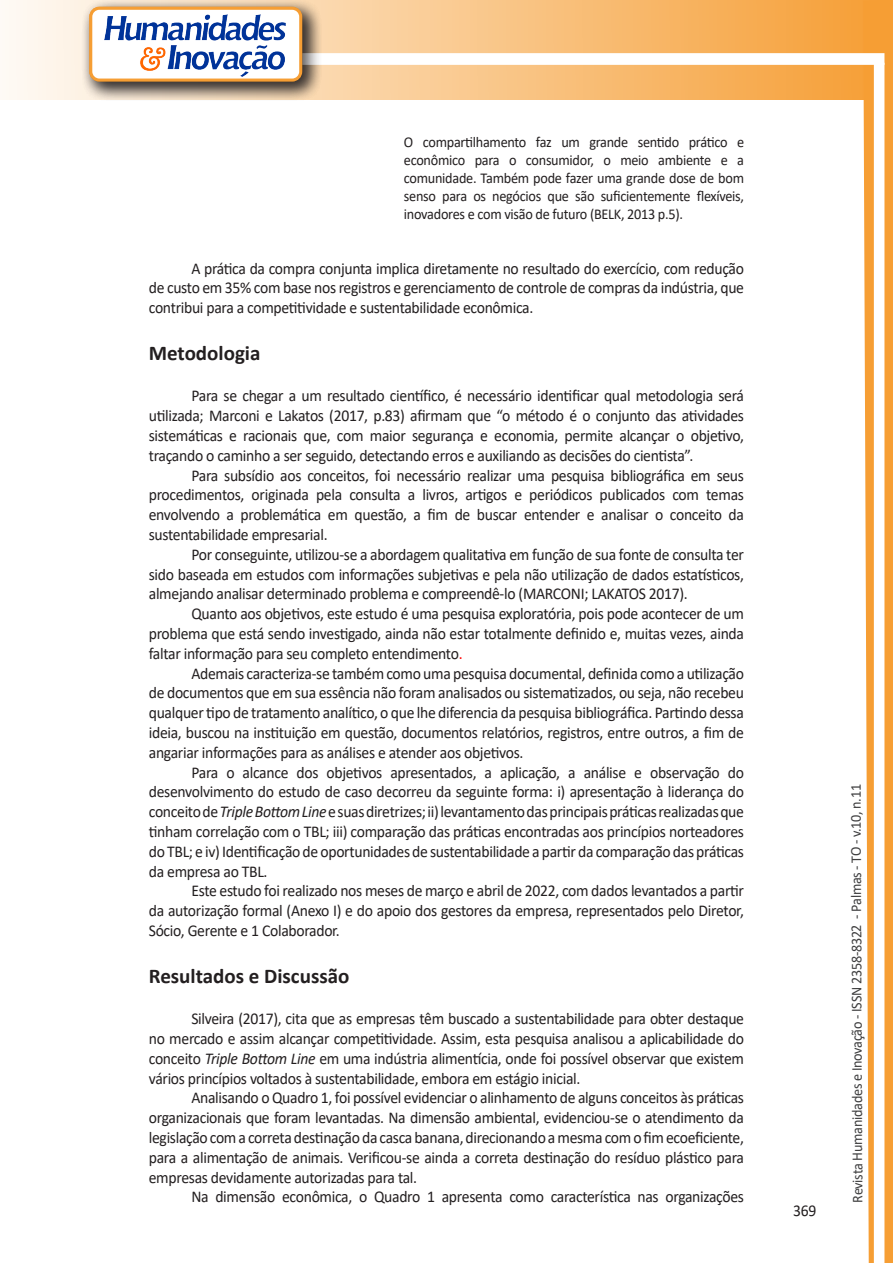
<style>
.page{position:relative;width:893px;height:1263px;background:#fff}
.page>*{position:absolute;margin:0;border:0;box-sizing:border-box;transform-origin:0 0}
.Titulo_2{font:700 21px "Calibri";color:#231f20}
.texto{font:16.5px/19.8px "Calibri";letter-spacing:-.02em;color:#231f20;text-align:justify;scale:.95 1}
.citacao{font:15px/18px "Calibri";letter-spacing:-.02em;color:#231f20;text-align:justify;scale:.95 1}
.t1{font:15px "Calibri";letter-spacing:-.025em;color:#3e3e3f;scale:.95 1}
.s1{color:#f00}
.s2{font-style:italic}
</style>
<div class="page">
<svg style="left:5px;top:0;width:858px;height:100px;background:#f9c484"></svg>
<div style="left:302px;top:53px;width:582px;height:12px;background:#fff;border:2px solid #fff"></div>
<svg style="left:863px;top:0;width:30px;height:1263px"></svg>
<div style="left:81px;top:0;width:241px;height:102px;background:#231f20;opacity:.75"></div>
<div style="left:91px;top:8px;width:210px;height:72px;background:#fff;border-radius:9px"></div>
<img style="left:104px;top:14px;width:181px;height:62px">
<div style="left:89px;top:7px;width:213px;height:75px;border:3px solid #f69e34;border-radius:9px"></div>
<p class="citacao" style="left:404px;top:133px;width:360px">O compartilhamento faz um grande sentido prático e econômico para o consumidor, o meio ambiente e a comunidade. Também pode fazer uma grande dose de bom senso para os negócios que são suficientemente flexíveis, inovadores e com visão de futuro (BELK, 2013 p.5).</p>
<p class="texto" style="left:149px;top:258px;width:628px;text-indent:43px">A prática da compra conjunta implica diretamente no resultado do exercício, com redução de custo em 35% com base nos registros e gerenciamento de controle de compras da indústria, que contribui para a competitividade e sustentabilidade econômica.</p>
<p class="Titulo_2" style="left:149px;top:338px;width:113px">Metodologia</p>
<p class="texto" style="left:149px;top:385px;width:628px;text-indent:43px">Para se chegar a um resultado científico, é necessário identificar qual metodologia será utilizada; Marconi e Lakatos (2017, p.83) afirmam que “o método é o conjunto das atividades sistemáticas e racionais que, com maior segurança e economia, permite alcançar o objetivo, traçando o caminho a ser seguido, detectando erros e auxiliando as decisões do cientista”.</p>
<p class="texto" style="left:149px;top:465px;width:628px;text-indent:43px">Para subsídio aos conceitos, foi necessário realizar uma pesquisa bibliográfica em seus procedimentos, originada pela consulta a livros, artigos e periódicos publicados com temas envolvendo a problemática em questão, a fim de buscar entender e analisar o conceito da sustentabilidade empresarial.</p>
<p class="texto" style="left:149px;top:544px;width:628px;text-indent:43px">Por conseguinte, utilizou-se a abordagem qualitativa em função de sua fonte de consulta ter sido baseada em estudos com informações subjetivas e pela não utilização de dados estatísticos, almejando analisar determinado problema e compreendê-lo (MARCONI; LAKATOS 2017).</p>
<p class="texto" style="left:149px;top:603px;width:628px;text-indent:43px">Quanto aos objetivos, este estudo é uma pesquisa exploratória, pois pode acontecer de um problema que está sendo investigado, ainda não estar totalmente definido e, muitas vezes, ainda faltar informação para seu completo entendimento<span class="s1">.</span></p>
<p class="texto" style="left:149px;top:663px;width:628px;text-indent:43px">Ademais caracteriza-se também como uma pesquisa documental, definida como a utilização de documentos que em sua essência não foram analisados ou sistematizados, ou seja, não recebeu qualquer tipo de tratamento analítico, o que lhe diferencia da pesquisa bibliográfica. Partindo dessa ideia, buscou na instituição em questão, documentos relatórios, registros, entre outros, a fim de angariar informações para as análises e atender aos objetivos.</p>
<p class="texto" style="left:149px;top:762px;width:628px;text-indent:43px">Para o alcance dos objetivos apresentados, a aplicação, a análise e observação do desenvolvimento do estudo de caso decorreu da seguinte forma: i) apresentação à liderança do conceito de <span class="s2">Triple Bottom Line</span> e suas diretrizes; ii) levantamento das principais práticas realizadas que tinham correlação com o TBL; iii) comparação das práticas encontradas aos princípios norteadores do TBL; e iv) Identificação de oportunidades de sustentabilidade a partir da comparação das práticas da empresa ao TBL.</p>
<p class="texto" style="left:149px;top:880px;width:628px;text-indent:43px">Este estudo foi realizado nos meses de março e abril de 2022, com dados levantados a partir da autorização formal (Anexo I) e do apoio dos gestores da empresa, representados pelo Diretor, Sócio, Gerente e 1 Colaborador.</p>
<p class="Titulo_2" style="left:149px;top:961px;width:202px">Resultados e Discussão</p>
<p class="texto" style="left:149px;top:1008px;width:628px;text-indent:43px">Silveira (2017), cita que as empresas têm buscado a sustentabilidade para obter destaque no mercado e assim alcançar competitividade. Assim, esta pesquisa analisou a aplicabilidade do conceito <span class="s2">Triple Bottom Line</span> em uma indústria alimentícia, onde foi possível observar que existem vários princípios voltados à sustentabilidade, embora em estágio inicial.</p>
<p class="texto" style="left:149px;top:1087px;width:628px;text-indent:43px">Analisando o Quadro 1, foi possível evidenciar o alinhamento de alguns conceitos às práticas organizacionais que foram levantadas. Na dimensão ambiental, evidenciou-se o atendimento da legislação com a correta destinação da casca banana, direcionando a mesma com o fim ecoeficiente, para a alimentação de animais. Verificou-se ainda a correta destinação do resíduo plástico para empresas devidamente autorizadas para tal.</p>
<p class="texto" style="left:191px;top:1186px;width:583px">Na dimensão econômica, o Quadro 1 apresenta como característica nas organizações</p>
<p class="texto" style="left:793px;top:1200px;width:26px">369</p>
<p class="t1" style="left:846px;top:1203px;width:442px;rotate:-90deg">Revista Humanidades e Inovação - ISSN 2358-8322 - Palmas - TO - v.10, n.11</p>
</div>
